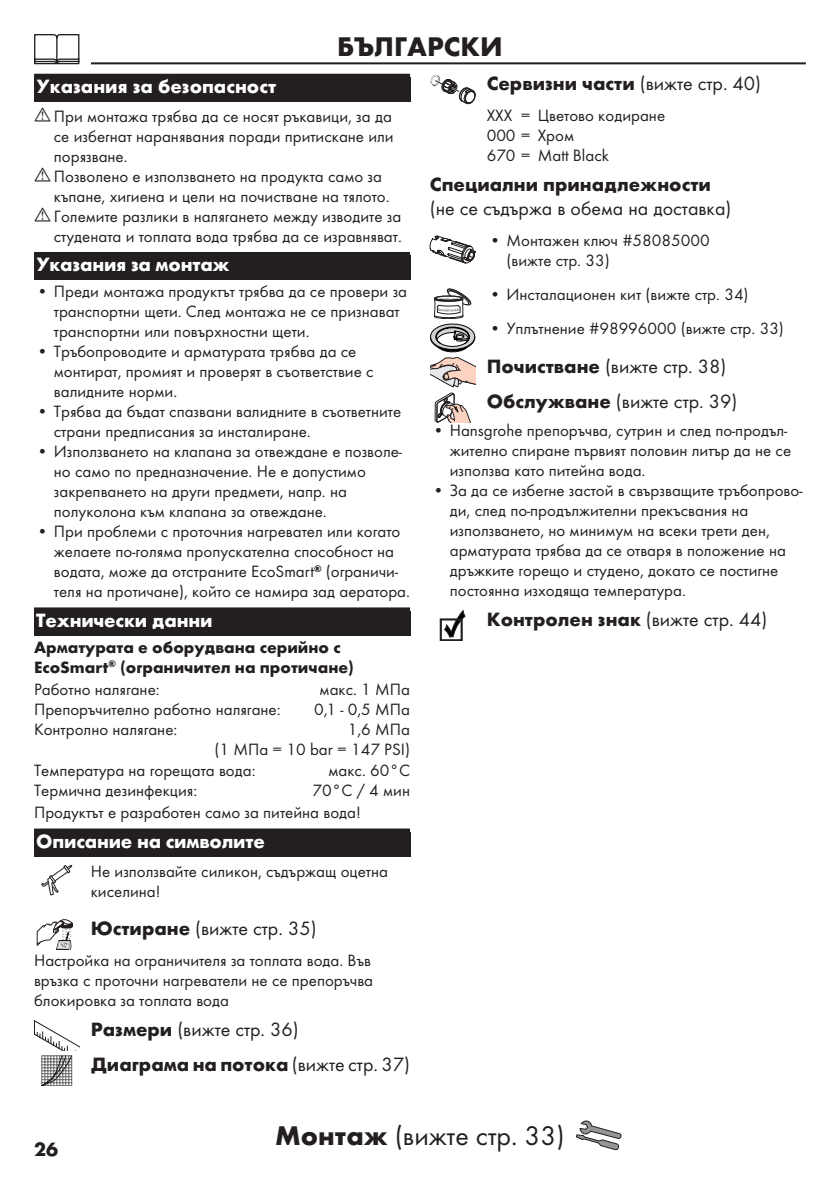
<style>
.page{position:relative;width:840px;height:1191px;background:#fff}
.page>*{position:absolute;margin:0;border:0;box-sizing:border-box;transform-origin:0 0}
.Montage_mit_Symbol_B{font:28px "Futura TOT Boo";color:#231f20}
.Sprache_Rahmenwechse{font:700 28px "Futura TOT";color:#231f20}
.Ueberschrift_Grafik{font:20px "Futura TOT Boo";color:#231f20}
.Ueberschrift_Grafik-2{font:700 20px "Futura TOT";color:#231f20}
.Ueberschrift_nach_Gr{font:20px/24px "Futura TOT Boo";color:#231f20}
.Ueberschrift_BG{font:700 20px "Futura TOT";letter-spacing:-.01em;color:#fff}
.Ueberschrift___BG{font:700 20px "Futura TOT";color:#fff}
.Normaltext_nach_Graf{font:17px/20px "Futura TOT Boo";color:#231f20}
.Techn__Daten_BG{font:17px "Futura TOT Boo";color:#231f20}
.Hinweis_BG{font:700 17px/20px "Futura TOT";color:#231f20}
.Normaltext_Grafik_BG{font:17px/20px "Futura TOT Boo";color:#231f20}
.Farbe_BG{font:17px/20px "Futura TOT Boo";color:#231f20}
.Normaltext_BG{font:17px "Futura TOT Boo";color:#231f20}
.s1{font-family:"Futura TOT";font-weight:700}
.s2{font-family:"Futura TOT Boo";font-weight:400}
</style>
<div class="page">
<hr style="left:34px;top:62px;width:771px;height:2px;background:#231f20">
<div style="left:23px;top:34px;width:68px;height:34px;background:#fff"></div>
<svg style="left:34px;top:34px;width:45px;height:30px"></svg>
<svg style="left:576px;top:1120px;width:45px;height:30px"></svg>
<div style="left:34px;top:74px;width:376px;height:28px;background:#231f20"></div>
<div style="left:34px;top:252px;width:376px;height:28px;background:#231f20"></div>
<div style="left:34px;top:607px;width:376px;height:28px;background:#231f20"></div>
<div style="left:34px;top:828px;width:376px;height:28px;background:#231f20"></div>
<svg style="left:41px;top:865px;width:32px;height:30px"></svg>
<svg style="left:36px;top:919px;width:37px;height:31px"></svg>
<svg style="left:34px;top:1020px;width:45px;height:65px"></svg>
<svg style="left:430px;top:74px;width:45px;height:30px"></svg>
<svg style="left:429px;top:235px;width:46px;height:29px"></svg>
<svg style="left:430px;top:289px;width:45px;height:133px"></svg>
<svg style="left:440px;top:610px;width:25px;height:31px"></svg>
<p class="Sprache_Rahmenwechse" style="left:337px;top:29px;width:167px">БЪЛГАРСКИ</p>
<p class="Ueberschrift___BG" style="left:36px;top:74px;width:241px">Указания за безопасност</p>
<p class="Normaltext_nach_Graf" style="left:54px;top:106px;width:341px;text-align:justify">При монтажа трябва да се носят ръкавици, за да се избегнат наранявания поради притискане или порязване.</p>
<p class="Normaltext_nach_Graf" style="left:54px;top:166px;width:337px">Позволено е използването на продукта само за къпане, хигиена и цели на почистване на тялото.</p>
<p class="Normaltext_nach_Graf" style="left:54px;top:206px;width:349px">Големите разлики в налягането между изводите за студената и топлата вода трябва да се изравняват.</p>
<p class="Ueberschrift_BG" style="left:36px;top:252px;width:195px">Указания за монтаж</p>
<p class="Normaltext_nach_Graf" style="left:54px;top:281px;width:354px;text-indent:-17px">• Преди монтажа продуктът трябва да се провери за транспортни щети. След монтажа не се признават транспортни или повърхностни щети.</p>
<p class="Normaltext_nach_Graf" style="left:54px;top:341px;width:321px;text-indent:-17px">• Тръбопроводите и арматурата трябва да се монтират, промият и проверят в съответствие с валидните норми.</p>
<p class="Normaltext_nach_Graf" style="left:54px;top:401px;width:348px;text-indent:-17px">• Трябва да бъдат спазвани валидните в съответните страни предписания за инсталиране.</p>
<p class="Normaltext_nach_Graf" style="left:54px;top:441px;width:349px;text-indent:-17px">• Използването на клапана за отвеждане е позволе&shy;но само по предназначение. Не е допустимо закрепването на други предмети, напр. на полуколона към клапана за отвеждане.</p>
<p class="Normaltext_nach_Graf" style="left:54px;top:521px;width:357px;text-indent:-17px">• При проблеми с проточния нагревател или когато желаете по-голяма пропускателна способност на водата, може да отстраните EcoSmart<sup>®</sup> (ограничи&shy;теля на протичане), който се намира зад аератора.</p>
<p class="Ueberschrift_BG" style="left:36px;top:608px;width:177px">Технически данни</p>
<p class="Hinweis_BG" style="left:34px;top:636px;width:321px">Арматурата е оборудвана серийно с<br>EcoSmart<sup>®</sup> (ограничител на протичане)</p>
<p class="Techn__Daten_BG" style="left:34px;top:679px;width:127px">Работно налягане:</p>
<p class="Techn__Daten_BG" style="left:319px;top:679px;width:92px">макс. 1 МПа</p>
<p class="Techn__Daten_BG" style="left:34px;top:699px;width:248px">Препоръчително работно налягане:</p>
<p class="Techn__Daten_BG" style="left:314px;top:699px;width:97px">0,1 - 0,5 МПа</p>
<p class="Techn__Daten_BG" style="left:34px;top:719px;width:145px">Контролно налягане:</p>
<p class="Techn__Daten_BG" style="left:347px;top:719px;width:64px">1,6 МПа</p>
<p class="Techn__Daten_BG" style="left:214px;top:739px;width:197px">(1 МПа = 10 bar = 147 PSI)</p>
<p class="Techn__Daten_BG" style="left:34px;top:759px;width:223px">Температура на горещата вода:</p>
<p class="Techn__Daten_BG" style="left:328px;top:759px;width:83px">макс. 60°C</p>
<p class="Techn__Daten_BG" style="left:34px;top:779px;width:165px">Термична дезинфекция:</p>
<p class="Techn__Daten_BG" style="left:312px;top:779px;width:99px">70°C / 4 мин</p>
<p class="Normaltext_BG" style="left:34px;top:802px;width:328px">Продуктът е разработен само за питейна вода!</p>
<p class="Ueberschrift_BG" style="left:36px;top:829px;width:230px">Описание на символите</p>
<p class="Normaltext_Grafik_BG" style="left:91px;top:860px;width:298px">Не използвайте силикон, съдържащ оцетна киселина!</p>
<p class="Ueberschrift_Grafik" style="left:91px;top:916px;width:227px"><span class="s1">Юстиране</span> (вижте стр. 35)</p>
<p class="Normaltext_nach_Graf" style="left:34px;top:950px;width:340px">Настройка на ограничителя за топлата вода. Във връзка с проточни нагреватели не се препоръчва блокировка за топлата вода</p>
<p class="Ueberschrift_Grafik" style="left:91px;top:1017px;width:209px"><span class="s1">Размери</span> (вижте стр. 36)</p>
<p class="Ueberschrift_Grafik-2" style="left:91px;top:1052px;width:320px">Диаграма на потока <span class="s2">(вижте стр. 37)</span></p>
<p class="Ueberschrift_Grafik-2" style="left:486px;top:70px;width:276px">Сервизни части <span class="s2">(вижте стр. 40)</span></p>
<p class="Farbe_BG" style="left:486px;top:105px;width:180px">XXX = Цветово кодиране<br>000 = Xром<br>670 = Matt Black</p>
<p class="Ueberschrift_nach_Gr" style="left:429px;top:172px;width:303px"><span class="s1">Специални принадлежности </span>(не се съдържа в обема на доставка)</p>
<p class="Normaltext_nach_Graf" style="left:506px;top:230px;width:204px;text-indent:-17px">• Монтажен ключ #58085000 (вижте стр. 33)</p>
<p class="Normaltext_nach_Graf" style="left:489px;top:284px;width:260px">• Инсталационен кит (вижте стр. 34)</p>
<p class="Normaltext_nach_Graf" style="left:489px;top:318px;width:296px">• Уплътнение #98996000 (вижте стр. 33)</p>
<p class="Ueberschrift_Grafik" style="left:486px;top:354px;width:241px"><span class="s1">Почистване</span> (вижте стр. 38)</p>
<p class="Ueberschrift_Grafik" style="left:486px;top:389px;width:252px"><span class="s1">Обслужване</span> (вижте стр. 39)</p>
<p class="Normaltext_nach_Graf" style="left:449px;top:420px;width:343px;text-indent:-17px">• Hansgrohe препоръчва, сутрин и след по-продъл&shy;жително спиране първият половин литър да не се използва като питейна вода.</p>
<p class="Normaltext_nach_Graf" style="left:449px;top:480px;width:354px;text-indent:-17px">• За да се избегне застой в свързващите тръбопрово&shy;ди, след по-продължителни прекъсвания на използването, но минимум на всеки трети ден, арматурата трябва да се отваря в положение на дръжките горещо и студено, докато се постигне постоянна изходяща температура.</p>
<p class="Ueberschrift_Grafik-2" style="left:486px;top:607px;width:282px">Контролен знак <span class="s2">(вижте стр. 44)</span></p>
<p class="Ueberschrift_Grafik-2" style="left:34px;top:1136px;width:25px">26</p>
<p class="Montage_mit_Symbol_B" style="left:275px;top:1119px;width:291px"><span class="s1">Монтаж</span> (вижте стр. 33)</p>
</div>
